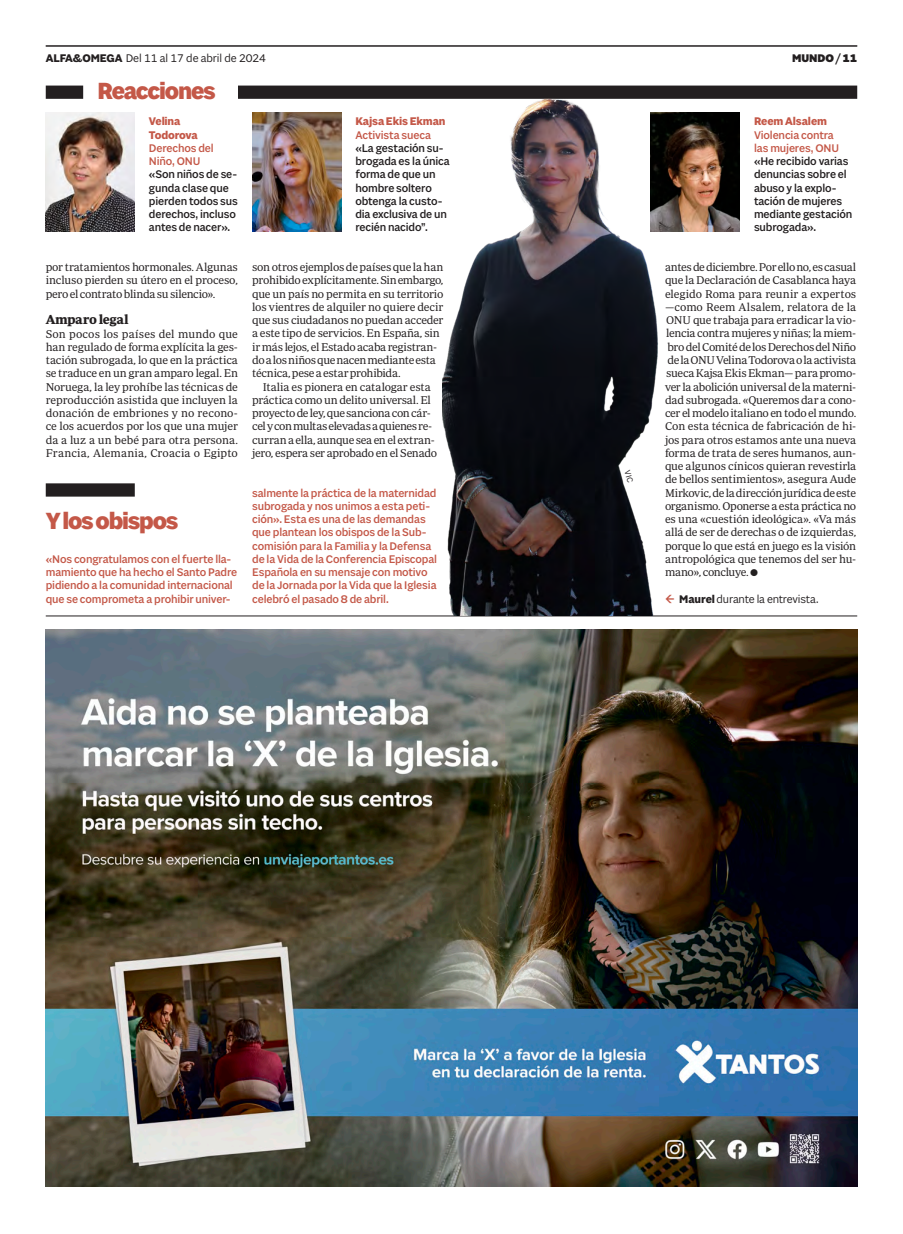
<style>
.page{position:relative;width:903px;height:1234px;background:#fff}
.page>*{position:absolute;margin:0;border:0;box-sizing:border-box;transform-origin:0 0}
.Apoyo_TITULO_salmon{font:800 25px "Sole Sans";letter-spacing:-.05em;color:#c45848}
.Ladillo_texto_gral{font:700 13.25px "Periodico Text";letter-spacing:-.025em;color:#231f20}
.Apoyo_TEXTO_salmon{font:500 11.88px/13.2px "Sole Sans";letter-spacing:-.01em;color:#c45848}
.Apoyo_TEXTO_salmon-2{font:500 11.88px/13.2px "Sole Sans";letter-spacing:-.01em;color:#231f20}
.Apoyo_TEXTO_salmon-3{font:700 11.88px/13.2px "Sole Sans";letter-spacing:-.01em;color:#c45848}
.Foliacion{font:11.88px "Sole Sans";letter-spacing:-.005em;color:#231f20}
.Pie_de_foto{font:11.88px "Sole Sans";letter-spacing:-.015em;color:#231f20}
.Foliacion-2{font:900 11.88px "Sole Sans";letter-spacing:-.005em;color:#231f20}
.Texto_GENERAL_2_parrafo{font:11.5px/13.2px "Periodico Text Lg";letter-spacing:-.025em;color:#231f20;text-align:justify}
.s1{font-weight:700}
.s2{font-weight:500}
</style>
<div class="page">
<hr style="left:46px;top:46px;width:811px;height:1px;background:#231f20">
<img style="left:46px;top:629px;width:811px;height:556px">
<img style="left:252px;top:112px;width:89px;height:119px">
<img style="left:46px;top:112px;width:89px;height:119px">
<img style="left:680px;top:112px;width:60px;height:119px">
<div style="left:46px;top:86px;width:37px;height:13px;background:#231f20"></div>
<div style="left:238px;top:86px;width:619px;height:13px;background:#231f20"></div>
<hr style="left:46px;top:615px;width:811px;height:1px;background:#231f20">
<img style="left:443px;top:85px;width:237px;height:530px">
<div style="left:46px;top:483px;width:89px;height:13px;background:#231f20"></div>
<svg style="left:665px;top:594px;width:9px;height:8px"></svg>
<svg style="left:624px;top:470px;width:9px;height:13px"></svg>
<p class="Foliacion" style="left:46px;top:51px;width:222px"><span class="s1">ALFA&amp;OMEGA</span> Del 11 al 17 de abril de 2024</p>
<p class="Foliacion-2" style="left:792px;top:51px;width:67px">MUNDO / 11</p>
<p class="Apoyo_TITULO_salmon" style="left:97px;top:76px;width:120px">Reacciones</p>
<p class="Apoyo_TEXTO_salmon-3" style="left:149px;top:115px;width:33px">Velina</p>
<p class="Apoyo_TEXTO_salmon-3" style="left:149px;top:129px;width:50px">Todorova</p>
<p class="Apoyo_TEXTO_salmon" style="left:149px;top:142px;width:66px">Derechos del<br>Niño, ONU</p>
<p class="Apoyo_TEXTO_salmon-2" style="left:149px;top:168px;width:90px">«Son niños de se&shy;gunda clase que pierden todos sus derechos, incluso antes de nacer».</p>
<p class="Texto_GENERAL_2_parrafo" style="left:46px;top:260px;width:194px">por tratamientos hormonales. Algunas incluso pierden su útero en el proceso, pero el contrato blinda su silencio».</p>
<p class="Ladillo_texto_gral" style="left:46px;top:311px;width:84px">Amparo legal</p>
<p class="Texto_GENERAL_2_parrafo" style="left:46px;top:326px;width:194px">Son pocos los países del mundo que han regulado de forma explícita la ges&shy;tación subrogada, lo que en la práctica se traduce en un gran amparo legal. En Noruega, la ley prohíbe las técnicas de reproducción asistida que incluyen la donación de embriones y no recono&shy;ce los acuerdos por los que una mujer da a luz a un bebé para otra persona.<br>Francia, Alemania, Croacia o Egipto</p>
<p class="Apoyo_TITULO_salmon" style="left:46px;top:505px;width:134px">Y los obispos</p>
<p class="Apoyo_TEXTO_salmon" style="left:46px;top:552px;width:193px">«Nos congratulamos con el fuerte lla&shy;mamiento que ha hecho el Santo Padre pidiendo a la comunidad internacional que se comprometa a prohibir univer-</p>
<p class="Apoyo_TEXTO_salmon-3" style="left:355px;top:115px;width:92px">Kajsa Ekis Ekman<br><span class="s2">Activista sueca</span></p>
<p class="Apoyo_TEXTO_salmon-2" style="left:355px;top:142px;width:96px">«La gestación su&shy;brogada es la única forma de que un hombre soltero obtenga la custo&shy;dia exclusiva de un recién nacido”.</p>
<p class="Texto_GENERAL_2_parrafo" style="left:252px;top:260px;width:193px;text-align:left">son otros ejemplos de países que la han prohibido explícitamente. Sin embargo, que un país no permita en su territorio los vientres de alquiler no quiere decir que sus ciudadanos no puedan acceder a este tipo de servicios. En España, sin ir más lejos, el Estado acaba registran&shy;do a los niños que nacen mediante esta técnica, pese a estar prohibida.</p>
<p class="Texto_GENERAL_2_parrafo" style="left:252px;top:379px;width:186px;text-align:center">Italia es pionera en catalogar esta práctica como un delito universal. El proyecto de ley, que sanciona con cár&shy;cel y con multas elevadas a quienes re&shy;curran a ella, aunque sea en el extran&shy;jero, espera ser aprobado en el Senado</p>
<p class="Apoyo_TEXTO_salmon" style="left:252px;top:486px;width:186px">salmente la práctica de la maternidad subrogada y nos unimos a esta peti&shy;ción». Esta es una de las demandas que plantean los obispos de la Sub&shy;comisión para la Familia y la Defensa de la Vida de la Conferencia Episcopal Española en su mensaje con motivo de la Jornada por la Vida que la Iglesia celebró el pasado 8 de abril.</p>
<p class="Apoyo_TEXTO_salmon-3" style="left:754px;top:115px;width:75px">Reem Alsalem</p>
<p class="Apoyo_TEXTO_salmon" style="left:754px;top:128px;width:81px">Violencia contra</p>
<p class="Apoyo_TEXTO_salmon" style="left:754px;top:142px;width:87px">las mujeres, ONU</p>
<p class="Apoyo_TEXTO_salmon-2" style="left:754px;top:155px;width:100px">«He recibido varias denuncias sobre el abuso y la explo&shy;tación de mujeres mediante gestación subrogada».</p>
<p class="Texto_GENERAL_2_parrafo" style="left:665px;top:260px;width:193px">antes de diciembre. Por ello no, es casual que la Declaración de Casablanca haya elegido Roma para reunir a expertos —como Reem Alsalem, relatora de la ONU que trabaja para erradicar la vio&shy;lencia contra mujeres y niñas; la miem&shy;bro del Comité de los Derechos del Niño de la ONU Velina Todorova o la activista sueca Kajsa Ekis Ekman— para promo&shy;ver la abolición universal de la materni&shy;dad subrogada. «Queremos dar a cono&shy;cer el modelo italiano en todo el mundo.<br>Con esta técnica de fabricación de hi&shy;jos para otros estamos ante una nueva forma de trata de seres humanos, aun&shy;que algunos cínicos quieran revestirla de bellos sentimientos», asegura Aude Mirkovic, de la dirección jurídica de este organismo. Oponerse a esta práctica no es una «cuestión ideológica». «Va más allá de ser de derechas o de izquierdas, porque lo que está en juego es la visión antropológica que tenemos del ser hu&shy;mano», concluye.</p>
<p class="Pie_de_foto" style="left:679px;top:592px;width:141px"><span class="s1">Maurel</span> durante la entrevista.</p>
</div>
